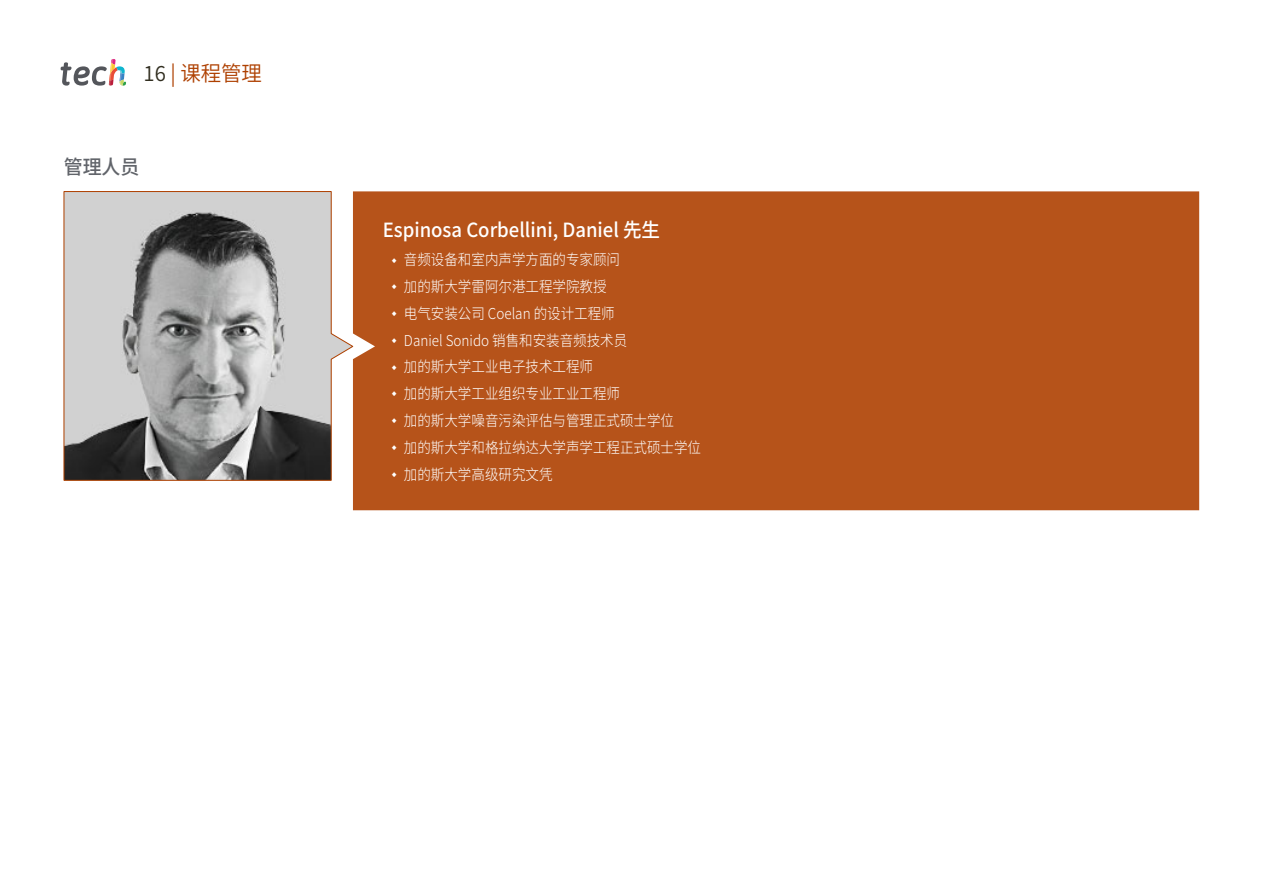
<style>
.page{position:relative;width:1263px;height:893px;background:#fff}
.page>*{position:absolute;margin:0;border:0;box-sizing:border-box;transform-origin:0 0}
.t1{font:21px "Source Han Sans CN";color:#ae4000}
.t2{font:500 19.5px "Source Han Sans CN";color:#fff;scale:.95 1}
.t3{font:500 19.5px "Source Han Sans CN";color:#61646a}
.t4{font:300 15px/26.7px "Source Han Sans CN";color:#fff;scale:.9 1}
.s1{color:#312e20}
</style>
<div class="page">
<div style="left:353px;top:191px;width:846px;height:319px;background:#b6531a"></div>
<svg style="left:64px;top:191px;width:289px;height:290px;background:#a9a8a7"></svg>
<svg style="left:61px;top:59px;width:65px;height:27px"></svg>
<svg style="left:392px;top:258px;width:5px;height:5px"></svg>
<svg style="left:392px;top:285px;width:5px;height:5px"></svg>
<svg style="left:392px;top:311px;width:5px;height:5px"></svg>
<svg style="left:392px;top:338px;width:5px;height:5px"></svg>
<svg style="left:392px;top:365px;width:5px;height:5px"></svg>
<svg style="left:392px;top:392px;width:5px;height:5px"></svg>
<svg style="left:392px;top:418px;width:5px;height:5px"></svg>
<svg style="left:392px;top:445px;width:5px;height:5px"></svg>
<svg style="left:392px;top:472px;width:5px;height:5px"></svg>
<h1 class="t1" style="left:144px;top:61px;width:120px"><span class="s1">16</span> | 课程管理</h1>
<h2 class="t3" style="left:64px;top:156px;width:77px">管理人员</h2>
<h2 class="t2" style="left:383px;top:219px;width:293px">Espinosa Corbellini, Daniel 先生</h2>
<p class="t4" style="left:404px;top:247px;width:331px">音频设备和室内声学方面的专家顾问<br>加的斯大学雷阿尔港工程学院教授<br>电气安装公司 Coelan 的设计工程师<br>Daniel Sonido 销售和安装音频技术员<br>加的斯大学工业电子技术工程师<br>加的斯大学工业组织专业工业工程师<br>加的斯大学噪音污染评估与管理正式硕士学位<br>加的斯大学和格拉纳达大学声学工程正式硕士学位加的斯大学高级研究文凭</p>
</div>
